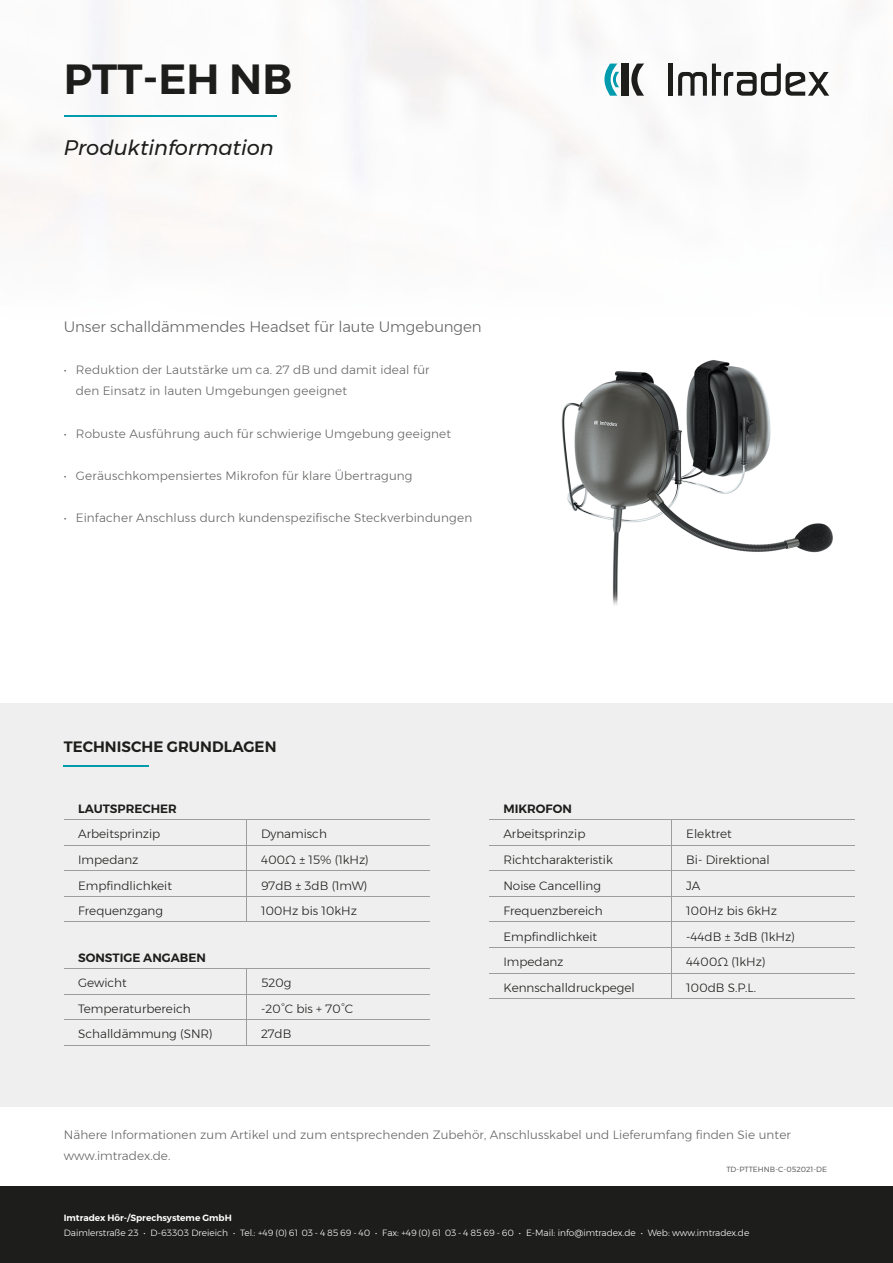
<style>
.page{position:relative;width:893px;height:1263px;background:#fff}
.page>*{position:absolute;margin:0;border:0;box-sizing:border-box;transform-origin:0 0}
.t1{font:600 42px "Montserrat";color:#1d1d1b}
.t2{font:italic 21px "Montserrat";color:#1d1d1b}
.t3{font:300 15px "Montserrat";letter-spacing:-.005em;color:#646463}
.t4{font:600 15px "Montserrat";color:#1d1d1b}
.t5{font:300 12px/21px "Montserrat";letter-spacing:.01em;color:#646463}
.t6{font:300 12px "Montserrat";color:#1d1d1b}
.t7{font:600 12px "Montserrat";color:#1d1d1b}
.t8{font:300 9px "Montserrat";color:#fff}
.t9{font:600 9px "Montserrat";color:#fff}
.t10{font:7.5px "Montserrat";letter-spacing:.005em;color:#646463}
</style>
<div class="page">
<img style="left:0;top:0;width:868px;height:230px">
<div style="left:621px;top:64px;width:7px;height:32px;background:#1d1d1b"></div>
<svg style="left:631px;top:64px;width:13px;height:32px"></svg>
<svg style="left:604px;top:64px;width:15px;height:32px"></svg>
<div style="left:668px;top:64px;width:5px;height:32px;background:#1d1d1b"></div>
<svg style="left:678px;top:64px;width:151px;height:32px"></svg>
<div style="left:0;top:1186px;width:893px;height:77px;background:#1d1d1b"></div>
<img style="left:561px;top:360px;width:272px;height:245px">
<div style="left:0;top:703px;width:893px;height:404px;background:#efefef"></div>
<hr style="left:64px;top:115px;width:212px;height:2px;background:#009bac">
<hr style="left:64px;top:765px;width:85px;height:1px;background:#009bac">
<hr style="left:64px;top:845px;width:183px;height:1px;background:#9d9d9d">
<hr style="left:247px;top:845px;width:182px;height:1px;background:#9d9d9d">
<hr style="left:64px;top:871px;width:183px;height:1px;background:#9d9d9d">
<hr style="left:247px;top:871px;width:182px;height:1px;background:#9d9d9d">
<hr style="left:64px;top:896px;width:183px;height:1px;background:#9d9d9d">
<hr style="left:247px;top:896px;width:182px;height:1px;background:#9d9d9d">
<svg style="left:246px;top:821px;width:1px;height:101px"></svg>
<hr style="left:64px;top:922px;width:183px;height:1px;background:#9d9d9d">
<hr style="left:247px;top:922px;width:182px;height:1px;background:#9d9d9d">
<hr style="left:64px;top:820px;width:183px;height:1px;background:#9d9d9d">
<hr style="left:247px;top:820px;width:182px;height:1px;background:#9d9d9d">
<hr style="left:64px;top:968px;width:183px;height:1px;background:#9d9d9d">
<hr style="left:247px;top:968px;width:182px;height:1px;background:#9d9d9d">
<hr style="left:64px;top:994px;width:183px;height:1px;background:#9d9d9d">
<hr style="left:247px;top:994px;width:182px;height:1px;background:#9d9d9d">
<hr style="left:64px;top:1019px;width:183px;height:1px;background:#9d9d9d">
<hr style="left:247px;top:1019px;width:182px;height:1px;background:#9d9d9d">
<svg style="left:246px;top:969px;width:1px;height:76px"></svg>
<hr style="left:64px;top:1045px;width:183px;height:1px;background:#9d9d9d">
<hr style="left:247px;top:1045px;width:182px;height:1px;background:#9d9d9d">
<hr style="left:489px;top:820px;width:183px;height:1px;background:#9d9d9d">
<hr style="left:672px;top:820px;width:183px;height:1px;background:#9d9d9d">
<hr style="left:489px;top:845px;width:183px;height:1px;background:#9d9d9d">
<hr style="left:672px;top:845px;width:183px;height:1px;background:#9d9d9d">
<hr style="left:489px;top:871px;width:183px;height:1px;background:#9d9d9d">
<hr style="left:672px;top:871px;width:183px;height:1px;background:#9d9d9d">
<hr style="left:489px;top:896px;width:183px;height:1px;background:#9d9d9d">
<hr style="left:672px;top:896px;width:183px;height:1px;background:#9d9d9d">
<hr style="left:489px;top:922px;width:183px;height:1px;background:#9d9d9d">
<hr style="left:672px;top:922px;width:183px;height:1px;background:#9d9d9d">
<hr style="left:489px;top:947px;width:183px;height:1px;background:#9d9d9d">
<hr style="left:672px;top:947px;width:183px;height:1px;background:#9d9d9d">
<hr style="left:489px;top:973px;width:183px;height:1px;background:#9d9d9d">
<hr style="left:672px;top:973px;width:183px;height:1px;background:#9d9d9d">
<hr style="left:489px;top:998px;width:183px;height:1px;background:#9d9d9d">
<hr style="left:672px;top:998px;width:183px;height:1px;background:#9d9d9d">
<h1 class="t1" style="left:64px;top:46px;width:230px">PTT-EH NB</h1>
<h2 class="t2" style="left:64px;top:131px;width:212px">Produktinformation</h2>
<p class="t3" style="left:64px;top:316px;width:419px">Unser schalldämmendes Headset für laute Umgebungen</p>
<p class="t5" style="left:76px;top:359px;width:355px;text-indent:-12px">• Reduktion der Lautstärke um ca. 27 dB und damit ideal für den Einsatz in lauten Umgebungen geeignet</p>
<p class="t5" style="left:64px;top:423px;width:389px">• Robuste Ausführung auch für schwierige Umgebung geeignet</p>
<p class="t5" style="left:64px;top:465px;width:350px">• Geräuschkompensiertes Mikrofon für klare Übertragung</p>
<p class="t5" style="left:64px;top:507px;width:410px">• Einfacher Anschluss durch kundenspezifische Steckverbindungen</p>
<p class="t4" style="left:64px;top:735px;width:214px">TECHNISCHE GRUNDLAGEN</p>
<p class="t7" style="left:78px;top:799px;width:100px">LAUTSPRECHER</p>
<p class="t6" style="left:78px;top:825px;width:84px">Arbeitsprinzip</p>
<p class="t6" style="left:261px;top:825px;width:67px">Dynamisch</p>
<p class="t6" style="left:78px;top:851px;width:62px">Impedanz</p>
<p class="t6" style="left:261px;top:851px;width:109px">400Ω ± 15% (1kHz)</p>
<p class="t6" style="left:78px;top:876px;width:95px">Empfindlichkeit</p>
<p class="t6" style="left:261px;top:876px;width:108px">97dB ± 3dB (1mW)</p>
<p class="t6" style="left:78px;top:902px;width:86px">Frequenzgang</p>
<p class="t6" style="left:261px;top:902px;width:98px">100Hz bis 10kHz</p>
<p class="t7" style="left:78px;top:948px;width:129px">SONSTIGE ANGABEN</p>
<p class="t6" style="left:78px;top:974px;width:50px">Gewicht</p>
<p class="t6" style="left:261px;top:974px;width:32px">520g</p>
<p class="t6" style="left:78px;top:999px;width:114px">Temperaturbereich</p>
<p class="t6" style="left:261px;top:999px;width:94px">-20°C bis + 70°C</p>
<p class="t6" style="left:78px;top:1025px;width:136px">Schalldämmung (SNR)</p>
<p class="t6" style="left:261px;top:1025px;width:32px">27dB</p>
<p class="t7" style="left:503px;top:799px;width:70px">MIKROFON</p>
<p class="t6" style="left:503px;top:825px;width:84px">Arbeitsprinzip</p>
<p class="t6" style="left:686px;top:825px;width:47px">Elektret</p>
<p class="t6" style="left:503px;top:851px;width:111px">Richtcharakteristik</p>
<p class="t6" style="left:686px;top:851px;width:85px">Bi- Direktional</p>
<p class="t6" style="left:503px;top:876px;width:99px">Noise Cancelling</p>
<p class="t6" style="left:686px;top:876px;width:16px">JA</p>
<p class="t6" style="left:503px;top:902px;width:101px">Frequenzbereich</p>
<p class="t6" style="left:686px;top:902px;width:92px">100Hz bis 6kHz</p>
<p class="t6" style="left:503px;top:927px;width:95px">Empfindlichkeit</p>
<p class="t6" style="left:686px;top:927px;width:110px">-44dB ± 3dB (1kHz)</p>
<p class="t6" style="left:503px;top:953px;width:62px">Impedanz</p>
<p class="t6" style="left:686px;top:953px;width:81px">4400Ω (1kHz)</p>
<p class="t6" style="left:503px;top:978px;width:133px">Kennschalldruckpegel</p>
<p class="t6" style="left:686px;top:978px;width:71px">100dB S.P.L.</p>
<p class="t5" style="left:64px;top:1124px;width:729px">Nähere Informationen zum Artikel und zum entsprechenden Zubehör, Anschlusskabel und Lieferumfang finden Sie unter www.imtradex.de.</p>
<p class="t10" style="left:726px;top:1164px;width:102px">TD-PTTEHNB-C-052021-DE</p>
<p class="t9" style="left:64px;top:1210px;width:169px">Imtradex Hör-/Sprechsysteme GmbH</p>
<p class="t8" style="left:64px;top:1225px;width:687px">Daimlerstraße 23 • D-63303 Dreieich • Tel.: +49 (0) 61 03 - 4 85 69 - 40 • Fax: +49 (0) 61 03 - 4 85 69 - 60 • E-Mail: info@imtradex.de • Web: www.imtradex.de</p>
</div>
